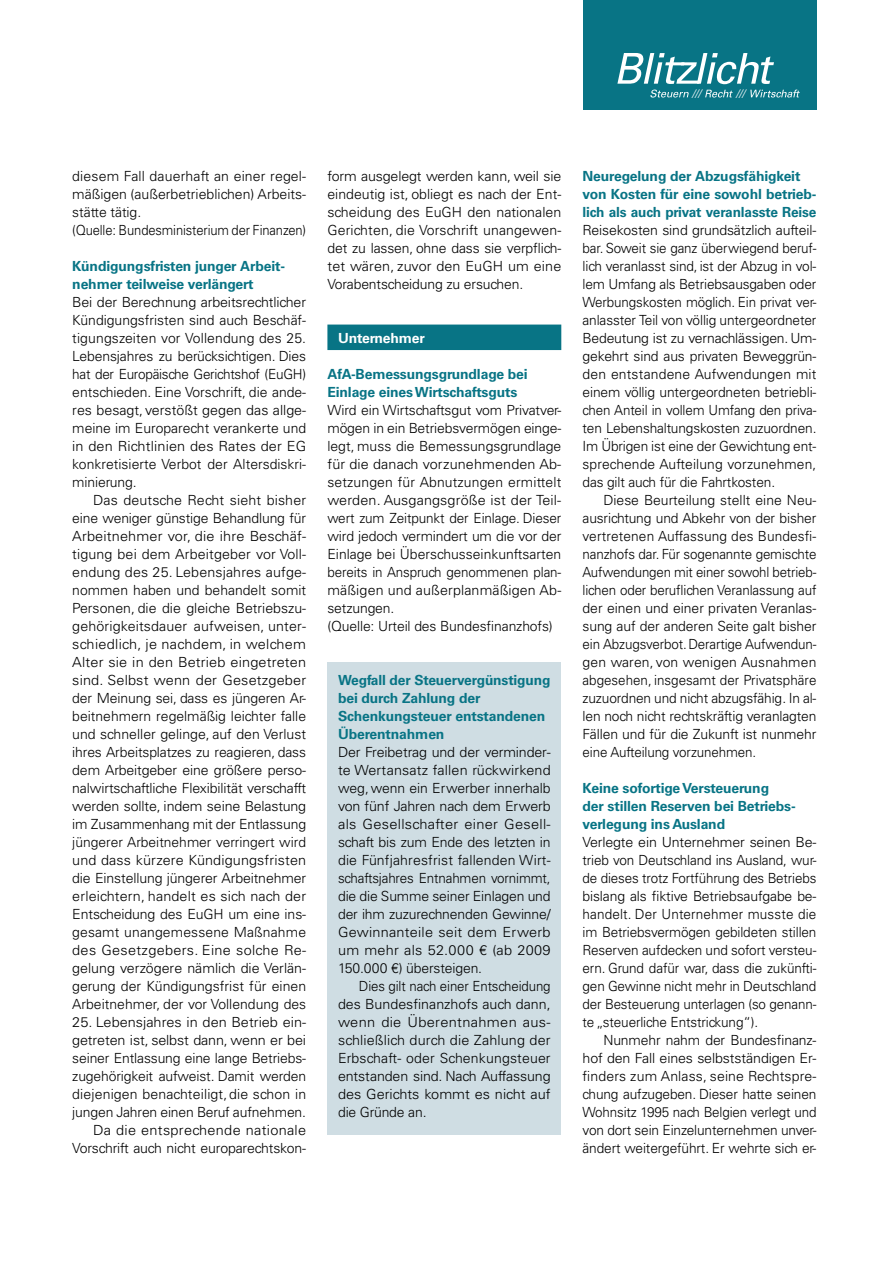
<style>
.page{position:relative;width:893px;height:1263px;background:#fff}
.page>*{position:absolute;margin:0;border:0;box-sizing:border-box;transform-origin:0 0}
.t1{font:300 13.95px/18px "Univers LT Std";letter-spacing:-.01em;color:#000;text-align:justify}
.t2{font:700 13.95px/18px "Univers LT Std";letter-spacing:-.01em;color:#087485}
.t3{font:300 13.95px/18px "Univers LT Std";letter-spacing:-.01em;color:#000;text-align:right;scale:1.04 1}
.t4{font:300 13.95px/18px "Univers LT Std";letter-spacing:-.01em;color:#000;text-align:justify;scale:.95 1}
.t5{font:700 13.95px "Univers LT Std";letter-spacing:-.01em;color:#fff}
.t6{font:italic 10.65px "Univers";color:#fff}
</style>
<div class="page">
<div style="left:583px;top:0;width:233px;height:110px;background:#087485"></div>
<svg style="left:617px;top:53px;width:157px;height:31px"></svg>
<svg style="left:650px;top:90px;width:150px;height:8px"></svg>
<div style="left:327px;top:325px;width:234px;height:25px;background:#087485"></div>
<div style="left:327px;top:662px;width:234px;height:472px;background:#cfdde3"></div>
<p class="t6" style="left:692px;top:87px;width:10px">///</p>
<p class="t6" style="left:736px;top:87px;width:10px">///</p>
<p class="t1" style="left:72px;top:167px;width:235px;text-align:left">diesem Fall dauerhaft an einer regel&shy;mäßigen (außerbetrieblichen) Arbeits&shy;stätte tätig.<br>(Quelle: Bundesministerium der Finanzen)</p>
<p class="t2" style="left:72px;top:257px;width:214px">Kündigungsfristen junger Arbeit&shy;nehmer teilweise verlängert</p>
<p class="t1" style="left:72px;top:293px;width:235px">Bei der Berechnung arbeitsrechtlicher Kündigungsfristen sind auch Beschäf&shy;tigungszeiten vor Vollendung des 25.<br>Lebensjahres zu berücksichtigen. Dies hat der Europäische Gerichtshof (EuGH) entschieden. Eine Vorschrift, die ande&shy;res besagt, verstößt gegen das allge&shy;meine im Europarecht verankerte und in den Richtlinien des Rates der EG konkretisierte Verbot der Altersdiskri&shy;minierung.</p>
<p class="t1" style="left:72px;top:491px;width:235px;text-indent:21px">Das deutsche Recht sieht bisher eine weniger günstige Behandlung für Arbeitnehmer vor, die ihre Beschäf&shy;tigung bei dem Arbeitgeber vor Voll&shy;endung des 25. Lebensjahres aufge&shy;nommen haben und behandelt somit Personen, die die gleiche Betriebszu&shy;gehörigkeitsdauer aufweisen, unter&shy;schiedlich, je nachdem, in welchem Alter sie in den Betrieb eingetreten sind. Selbst wenn der Gesetzgeber der Meinung sei, dass es jüngeren Ar&shy;beitnehmern regelmäßig leichter falle und schneller gelinge, auf den Verlust ihres Arbeitsplatzes zu reagieren, dass dem Arbeitgeber eine größere perso&shy;nalwirtschaftliche Flexibilität verschafft werden sollte, indem seine Belastung im Zusammenhang mit der Entlassung jüngerer Arbeitnehmer verringert wird und dass kürzere Kündigungsfristen die Einstellung jüngerer Arbeitnehmer erleichtern, handelt es sich nach der Entscheidung des EuGH um eine ins&shy;gesamt unangemessene Maßnahme des Gesetzgebers. Eine solche Re&shy;gelung verzögere nämlich die Verlän&shy;gerung der Kündigungsfrist für einen Arbeitnehmer, der vor Vollendung des</p>
<p class="t3" style="left:72px;top:1013px;width:226px">25. Lebensjahres in den Betrieb ein&shy;getreten ist, selbst dann, wenn er bei seiner Entlassung eine lange Betriebs&shy;zugehörigkeit aufweist. Damit werden diejenigen benachteiligt, die schon in jungen Jahren einen Beruf aufnehmen.<br>Da die entsprechende nationale Vorschrift auch nicht europarechtskon-</p>
<p class="t1" style="left:327px;top:167px;width:235px">form ausgelegt werden kann, weil sie eindeutig ist, obliegt es nach der Ent&shy;scheidung des EuGH den nationalen Gerichten, die Vorschrift unangewen&shy;det zu lassen, ohne dass sie verpflich&shy;tet wären, zuvor den EuGH um eine Vorabentscheidung zu ersuchen.</p>
<p class="t5" style="left:338px;top:329px;width:88px">Unternehmer</p>
<p class="t2" style="left:327px;top:365px;width:202px">AfA-Bemessungsgrundlage bei<br>Einlage eines Wirtschaftsguts</p>
<p class="t1" style="left:327px;top:401px;width:235px;text-align:left">Wird ein Wirtschaftsgut vom Privatver&shy;mögen in ein Betriebsvermögen einge&shy;legt, muss die Bemessungsgrundlage für die danach vorzunehmenden Ab&shy;setzungen für Abnutzungen ermittelt werden. Ausgangsgröße ist der Teil&shy;wert zum Zeitpunkt der Einlage. Dieser wird jedoch vermindert um die vor der Einlage bei Überschusseinkunftsarten bereits in Anspruch genommenen plan&shy;mäßigen und außerplanmäßigen Ab&shy;setzungen.<br>(Quelle: Urteil des Bundesfinanzhofs)</p>
<p class="t2" style="left:338px;top:671px;width:214px">Wegfall der Steuervergünstigung bei durch Zahlung der<br>Schenkungsteuer entstandenen<br>Überentnahmen</p>
<p class="t1" style="left:338px;top:743px;width:214px">Der Freibetrag und der verminder&shy;te Wertansatz fallen rückwirkend weg, wenn ein Erwerber innerhalb von fünf Jahren nach dem Erwerb als Gesellschafter einer Gesell&shy;schaft bis zum Ende des letzten in die Fünfjahresfrist fallenden Wirt&shy;schaftsjahres Entnahmen vornimmt, die die Summe seiner Einlagen und der ihm zuzurechnenden Gewinne/ Gewinnanteile seit dem Erwerb um mehr als 52.000 € (ab 2009<br>150.000 €) übersteigen.</p>
<p class="t4" style="left:338px;top:977px;width:225px;text-indent:21px">Dies gilt nach einer Entscheidung des Bundesfinanzhofs auch dann, wenn die Überentnahmen aus&shy;schließlich durch die Zahlung der Erbschaft- oder Schenkungsteuer entstanden sind. Nach Auffassung des Gerichts kommt es nicht auf die Gründe an.</p>
<p class="t2" style="left:583px;top:167px;width:235px">Neuregelung der Abzugsfähigkeit von Kosten für eine sowohl betrieb&shy;lich als auch privat veranlasste Reise</p>
<p class="t1" style="left:583px;top:221px;width:235px">Reisekosten sind grundsätzlich aufteil&shy;bar. Soweit sie ganz überwiegend beruf&shy;lich veranlasst sind, ist der Abzug in vol&shy;lem Umfang als Betriebsausgaben oder Werbungskosten möglich. Ein privat ver&shy;anlasster Teil von völlig untergeordneter Bedeutung ist zu vernachlässigen. Um&shy;gekehrt sind aus privaten Beweggrün&shy;den entstandene Aufwendungen mit einem völlig untergeordneten betriebli&shy;chen Anteil in vollem Umfang den priva&shy;ten Lebenshaltungskosten zuzuordnen.<br>Im Übrigen ist eine der Gewichtung ent&shy;sprechende Aufteilung vorzunehmen, das gilt auch für die Fahrtkosten.</p>
<p class="t1" style="left:583px;top:491px;width:235px;text-indent:21px">Diese Beurteilung stellt eine Neu&shy;ausrichtung und Abkehr von der bisher vertretenen Auffassung des Bundesfi&shy;nanzhofs dar. Für sogenannte gemischte Aufwendungen mit einer sowohl betrieb&shy;lichen oder beruflichen Veranlassung auf der einen und einer privaten Veranlas&shy;sung auf der anderen Seite galt bisher ein Abzugsverbot. Derartige Aufwendun&shy;gen waren, von wenigen Ausnahmen abgesehen, insgesamt der Privatsphäre zuzuordnen und nicht abzugsfähig. In al&shy;len noch nicht rechtskräftig veranlagten Fällen und für die Zukunft ist nunmehr eine Aufteilung vorzunehmen.</p>
<p class="t2" style="left:583px;top:779px;width:215px">Keine sofortige Versteuerung<br>der stillen Reserven bei Betriebs&shy;verlegung ins Ausland</p>
<p class="t1" style="left:583px;top:833px;width:235px">Verlegte ein Unternehmer seinen Be&shy;trieb von Deutschland ins Ausland, wur&shy;de dieses trotz Fortführung des Betriebs bislang als fiktive Betriebsaufgabe be&shy;handelt. Der Unternehmer musste die im Betriebsvermögen gebildeten stillen Reserven aufdecken und sofort versteu&shy;ern. Grund dafür war, dass die zukünfti&shy;gen Gewinne nicht mehr in Deutschland der Besteuerung unterlagen (so genann&shy;te „steuerliche Entstrickung“).</p>
<p class="t1" style="left:583px;top:1031px;width:235px;text-indent:21px">Nunmehr nahm der Bundesfinanz&shy;hof den Fall eines selbstständigen Er&shy;finders zum Anlass, seine Rechtspre&shy;chung aufzugeben. Dieser hatte seinen Wohnsitz 1995 nach Belgien verlegt und von dort sein Einzelunternehmen unver&shy;ändert weitergeführt. Er wehrte sich er-</p>
</div>
